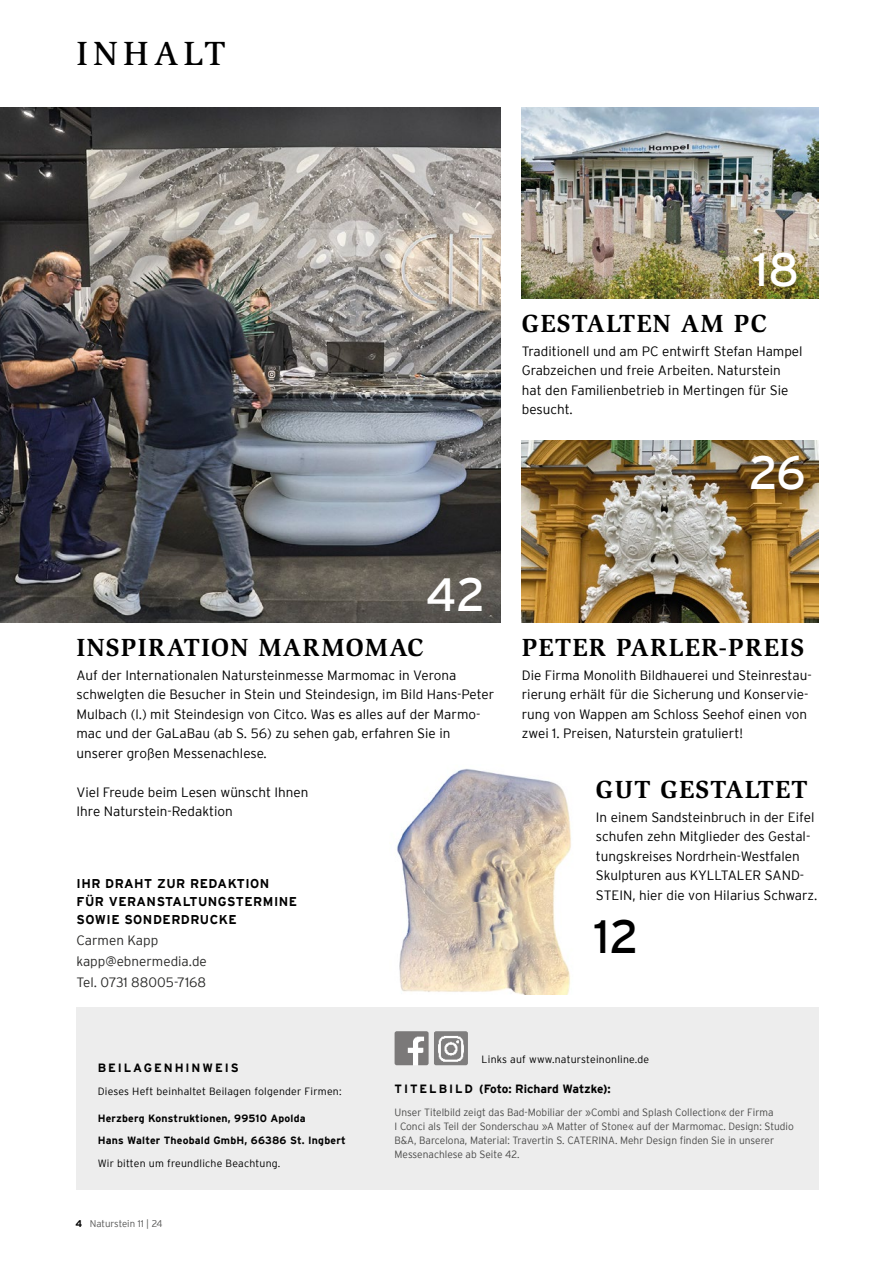
<style>
.page{position:relative;width:893px;height:1263px;background:#fff}
.page>*{position:absolute;margin:0;border:0;box-sizing:border-box;transform-origin:0 0}
.t1{font:46.5px "Interstate";color:#fff}
.t2{font:46.5px "Interstate";color:#000}
.t3{font:500 34.5px "Slimbach Std";letter-spacing:.15em;color:#000}
.t4{font:700 25.5px "Slimbach Std";letter-spacing:.05em;color:#000}
.t5{font:300 13.5px/19.5px "Interstate";color:#000}
.t6{font:300 13.5px/21px "Interstate";color:#282827}
.t7{font:700 12.75px/18px "Interstate";letter-spacing:.04em;color:#000}
.t8{font:700 12px "Interstate";letter-spacing:-.005em;color:#000}
.t9{font:700 12px "Interstate";letter-spacing:.16em;color:#000}
.t10{font:300 10.5px/14.2px "Interstate";color:#4a4a49}
.t11{font:300 10.5px "Interstate";letter-spacing:.02em;color:#000}
.t12{font:700 10.5px/22px "Interstate";letter-spacing:.02em;color:#000}
.t13{font:300 9.75px "Interstate";color:#575756}
.s1{font-weight:700;color:#000}
</style>
<div class="page">
<img style="left:0;top:107px;width:500px;height:516px">
<img style="left:522px;top:107px;width:297px;height:192px">
<img style="left:522px;top:441px;width:297px;height:182px">
<img style="left:397px;top:769px;width:174px;height:225px">
<div style="left:77px;top:1007px;width:742px;height:182px;background:#ededed"></div>
<img style="left:395px;top:1031px;width:34px;height:34px">
<img style="left:434px;top:1031px;width:34px;height:34px">
<h2 class="t3" style="left:77px;top:33px;width:151px">INHALT</h2>
<h1 class="t1" style="left:752px;top:244px;width:49px">18</h1>
<h3 class="t4" style="left:522px;top:308px;width:246px">GESTALTEN AM PC</h3>
<p class="t5" style="left:522px;top:341px;width:282px">Traditionell und am PC entwirft Stefan Hampel Grabzeichen und freie Arbeiten. Naturstein hat den Familienbetrieb in Mertingen für Sie besucht.</p>
<h1 class="t1" style="left:749px;top:446px;width:59px">26</h1>
<h1 class="t1" style="left:426px;top:569px;width:61px">42</h1>
<h3 class="t4" style="left:77px;top:632px;width:349px">INSPIRATION MARMOMAC</h3>
<p class="t5" style="left:77px;top:665px;width:419px">Auf der Internationalen Natursteinmesse Marmomac in Verona schwelgten die Besucher in Stein und Steindesign, im Bild Hans-Peter Mulbach (l.) mit Steindesign von Citco. Was es alles auf der Marmo&shy;mac und der GaLaBau (ab S. 56) zu sehen gab, erfahren Sie in unserer großen Messenachlese.</p>
<p class="t5" style="left:77px;top:782px;width:233px">Viel Freude beim Lesen wünscht Ihnen<br>Ihre Naturstein-Redaktion</p>
<p class="t7" style="left:77px;top:875px;width:222px">IHR DRAHT ZUR REDAKTION<br>FÜR VERANSTALTUNGSTERMINE<br>SOWIE SONDERDRUCKE</p>
<p class="t6" style="left:77px;top:930px;width:132px">Carmen Kapp kapp@ebnermedia.de<br>Tel. 0731 88005-7168</p>
<h3 class="t4" style="left:522px;top:632px;width:284px">PETER PARLER-PREIS</h3>
<p class="t5" style="left:522px;top:665px;width:291px">Die Firma Monolith Bildhauerei und Steinrestau&shy;rierung erhält für die Sicherung und Konservie&shy;rung von Wappen am Schloss Seehof einen von zwei 1. Preisen, Naturstein gratuliert!</p>
<h3 class="t4" style="left:596px;top:774px;width:213px">GUT GESTALTET</h3>
<p class="t5" style="left:596px;top:807px;width:223px">In einem Sandsteinbruch in der Eifel schufen zehn Mitglieder des Gestal&shy;tungskreises Nordrhein-Westfalen Skulpturen aus KYLLTALER SAND-STEIN, hier die von Hilarius Schwarz.</p>
<h1 class="t2" style="left:594px;top:910px;width:47px">12</h1>
<p class="t9" style="left:98px;top:1061px;width:142px">BEILAGENHINWEIS</p>
<p class="t11" style="left:98px;top:1085px;width:245px">Dieses Heft beinhaltet Beilagen folgender Firmen:</p>
<p class="t12" style="left:98px;top:1107px;width:250px">Herzberg Konstruktionen, 99510 Apolda<br>Hans Walter Theobald GmbH, 66386 St. Ingbert</p>
<p class="t11" style="left:98px;top:1157px;width:184px">Wir bitten um freundliche Beachtung.</p>
<p class="t13" style="left:75px;top:1218px;width:89px"><span class="s1">4</span> Naturstein 11 | 24</p>
<p class="t11" style="left:482px;top:1053px;width:169px">Links auf www.natursteinonline.de</p>
<p class="t8" style="left:395px;top:1082px;width:218px">T I T E L B I L D (Foto: Richard Watzke):</p>
<p class="t10" style="left:395px;top:1105px;width:401px">Unser Titelbild zeigt das Bad-Mobiliar der »Combi and Splash Collection« der Firma<br>I Conci als Teil der Sonderschau »A Matter of Stone« auf der Marmomac. Design: Studio B&amp;A, Barcelona, Material: Travertin S. CATERINA. Mehr Design finden Sie in unserer Messenachlese ab Seite 42.</p>
</div>
